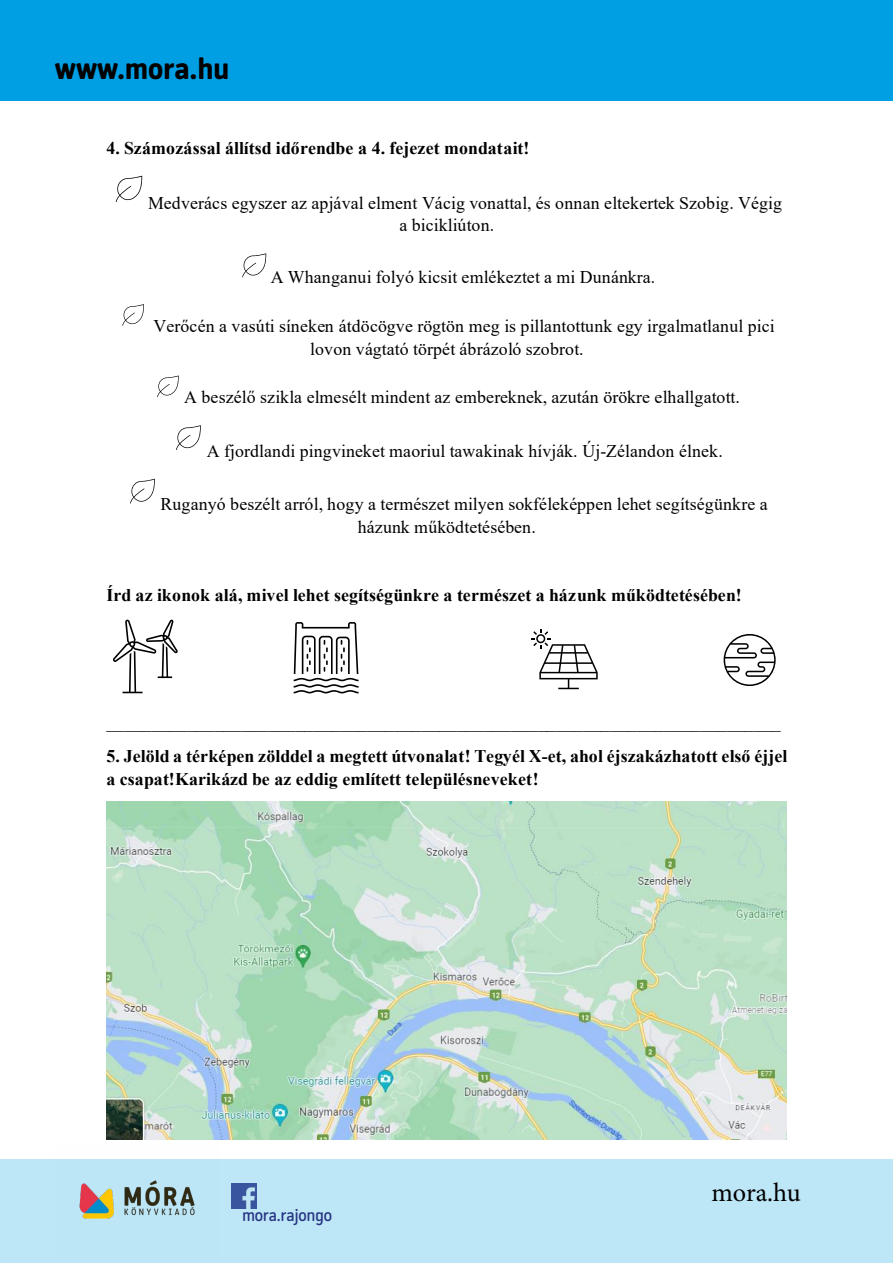
<style>
.page{position:relative;width:893px;height:1263px;background:#fff}
.page>*{position:absolute;margin:0;border:0;box-sizing:border-box;transform-origin:0 0}
.t1{font:500 30px "Katarine Std";color:#000}
.t2{font:26.25px "Minion Pro";letter-spacing:-.01em;color:#000}
.t3{font:17.85px/22.6px "Times New Roman";letter-spacing:.01em;color:#000}
.t4{font:700 17.85px/23.2px "Times New Roman";letter-spacing:.01em;color:#000}
.t5{font:500 17.1px "Katarine Std";color:#283583}
</style>
<div class="page">
<div style="left:0;top:1159px;width:893px;height:104px;background:#bde6f7"></div>
<div style="left:0;top:0;width:893px;height:101px;background:#009fe3"></div>
<img style="left:79px;top:1180px;width:116px;height:39px">
<img style="left:231px;top:1183px;width:26px;height:26px">
<svg style="left:116px;top:176px;width:26px;height:26px"></svg>
<svg style="left:242px;top:253px;width:24px;height:24px"></svg>
<svg style="left:122px;top:304px;width:22px;height:22px"></svg>
<svg style="left:157px;top:375px;width:22px;height:22px"></svg>
<svg style="left:176px;top:425px;width:25px;height:25px"></svg>
<svg style="left:130px;top:479px;width:25px;height:24px"></svg>
<svg style="left:113px;top:619px;width:65px;height:74px"></svg>
<svg style="left:294px;top:622px;width:65px;height:71px"></svg>
<svg style="left:531px;top:629px;width:67px;height:60px"></svg>
<svg style="left:724px;top:634px;width:52px;height:52px"></svg>
<img style="left:106px;top:802px;width:681px;height:338px">
<h1 class="t1" style="left:55px;top:48px;width:176px">www.mora.hu</h1>
<p class="t4" style="left:106px;top:135px;width:425px">4. Számozással állítsd időrendbe a 4. fejezet mondatait!</p>
<p class="t3" style="left:399px;top:191px;width:384px;text-indent:-251px">Medverács egyszer az apjával elment Vácig vonattal, és onnan eltekertek Szobig. Végig a bicikliúton.</p>
<p class="t3" style="left:271px;top:265px;width:386px">A Whanganui folyó kicsit emlékeztet a mi Dunánkra.</p>
<p class="t3" style="left:310px;top:314px;width:466px;text-indent:-157px">Verőcén a vasúti síneken átdöcögve rögtön meg is pillantottunk egy irgalmatlanul pici lovon vágtató törpét ábrázoló szobrot.</p>
<p class="t3" style="left:184px;top:385px;width:557px">A beszélő szikla elmesélt mindent az embereknek, azután örökre elhallgatott.</p>
<p class="t3" style="left:207px;top:439px;width:517px">A fjordlandi pingvineket maoriul tawakinak hívják. Új-Zélandon élnek.</p>
<p class="t3" style="left:358px;top:492px;width:411px;text-indent:-197px">Ruganyó beszélt arról, hogy a természet milyen sokféleképpen lehet segítségünkre a házunk működtetésében.</p>
<p class="t4" style="left:106px;top:583px;width:637px">Írd az ikonok alá, mivel lehet segítségünkre a természet a házunk működtetésében!</p>
<p class="t3" style="left:106px;top:710px;width:676px">___________________________________________________________________________</p>
<p class="t4" style="left:106px;top:744px;width:683px">5. Jelöld a térképen zölddel a megtett útvonalat! Tegyél X-et, ahol éjszakázhatott első éjjel a csapat!Karikázd be az eddig említett településneveket!</p>
<p class="t5" style="left:242px;top:1204px;width:91px">mora.rajongo</p>
<h2 class="t2" style="left:712px;top:1175px;width:91px">mora.hu</h2>
</div>
